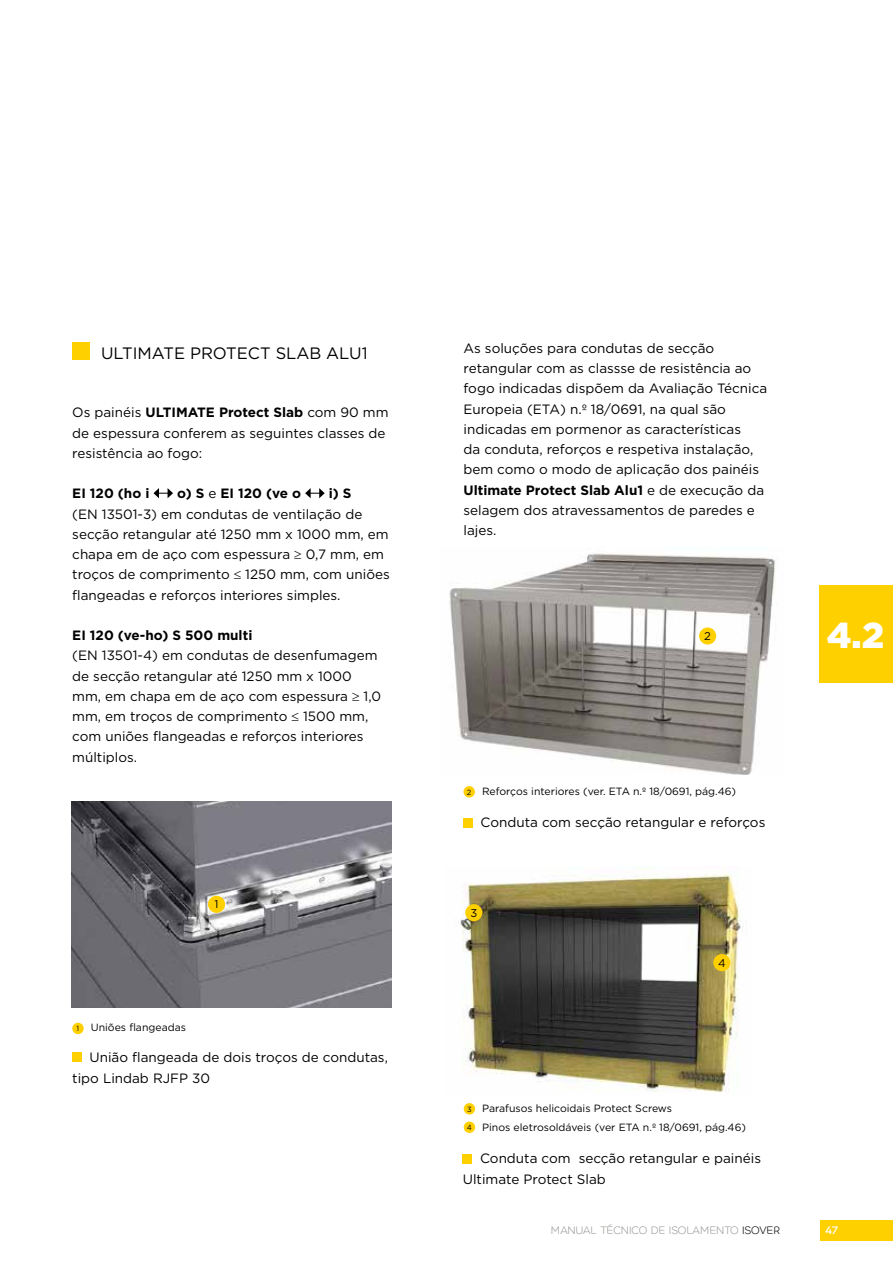
<style>
.page{position:relative;width:893px;height:1263px;background:#fff}
.page>*{position:absolute;margin:0;border:0;box-sizing:border-box;transform-origin:0 0}
.t1{font:900 36px "Gotham";color:#fff}
.t2{font:16.5px "Gotham";color:#000}
.t3{font:13.5px/20.2px "Gotham";color:#000}
.t4{font:700 13.5px "Gotham";color:#000}
.t5{font:300 12px "Weber";letter-spacing:-.015em;color:#9a9998}
.t6{font:12px "Weber";color:#fff}
.t7{font:11.25px "Gotham";color:#000}
.t8{font:10.5px/19.2px "Gotham";color:#000}
.t9{font:7.5px "Gotham";color:#000}
.s1{font-weight:700}
.s2{font-weight:400}
.s3{font-size:7.5px}
.s4{color:#000}
</style>
<div class="page">
<div style="left:821px;top:1220px;width:72px;height:20px;background:#ffd000"></div>
<div style="left:819px;top:585px;width:74px;height:97px;background:#ffd000"></div>
<div style="left:72px;top:342px;width:17px;height:17px;background:#ffd000"></div>
<svg style="left:153px;top:488px;width:20px;height:10px"></svg>
<svg style="left:305px;top:488px;width:20px;height:10px"></svg>
<div style="left:464px;top:1103px;width:11px;height:11px;background:#ffd000;border-radius:50%"></div>
<div style="left:464px;top:1121px;width:11px;height:12px;background:#ffd000;border-radius:50%"></div>
<img style="left:71px;top:801px;width:320px;height:206px">
<div style="left:72px;top:1052px;width:9px;height:10px;background:#ffd000"></div>
<div style="left:208px;top:896px;width:17px;height:17px;background:#ffd000;border-radius:50%"></div>
<img style="left:460px;top:868px;width:283px;height:224px">
<div style="left:463px;top:1154px;width:9px;height:9px;background:#ffd000"></div>
<div style="left:465px;top:904px;width:17px;height:17px;background:#ffd000;border-radius:50%"></div>
<img style="left:449px;top:553px;width:326px;height:221px">
<div style="left:463px;top:818px;width:9px;height:9px;background:#ffd000"></div>
<div style="left:699px;top:627px;width:17px;height:17px;background:#ffd000;border-radius:50%"></div>
<div style="left:713px;top:954px;width:17px;height:17px;background:#ffd000;border-radius:50%"></div>
<div style="left:72px;top:1023px;width:12px;height:11px;background:#ffd000;border-radius:50%"></div>
<div style="left:463px;top:786px;width:12px;height:11px;background:#ffd000;border-radius:50%"></div>
<p class="t2" style="left:101px;top:343px;width:268px">ULTIMATE PROTECT SLAB ALU1</p>
<p class="t3" style="left:72px;top:402px;width:318px">Os painéis <span class="s1">ULTIMATE Protect Slab</span> com 90 mm de espessura conferem as seguintes classes de resistência ao fogo:</p>
<p class="t4" style="left:72px;top:485px;width:79px">EI 120 (ho i</p>
<p class="t4" style="left:177px;top:485px;width:125px">o) S <span class="s2">e</span> EI 120 (ve o</p>
<p class="t4" style="left:329px;top:485px;width:24px">i) S</p>
<p class="t3" style="left:72px;top:503px;width:319px">(EN 13501-3) em condutas de ventilação de secção retangular até 1250 mm x 1000 mm, em chapa em de aço com espessura ≥ 0,7 mm, em troços de comprimento ≤ 1250 mm, com uniões flangeadas e reforços interiores simples.</p>
<p class="t4" style="left:72px;top:626px;width:182px">EI 120 (ve-ho) S 500 multi</p>
<p class="t3" style="left:72px;top:645px;width:310px">(EN 13501-4) em condutas de desenfumagem de secção retangular até 1250 mm x 1000 mm, em chapa em de aço com espessura ≥ 1,0 mm, em troços de comprimento ≤ 1500 mm, com uniões flangeadas e reforços interiores múltiplos.</p>
<p class="t7" style="left:215px;top:897px;width:6px">1</p>
<p class="t8" style="left:77px;top:1017px;width:111px"><span class="s3">1</span> Uniões flangeadas</p>
<p class="t3" style="left:72px;top:1046px;width:317px;line-height:21px;text-indent:17px">União flangeada de dois troços de condutas, tipo Lindab RJFP 30</p>
<p class="t3" style="left:463px;top:338px;width:305px">As soluções para condutas de secção retangular com as classse de resistência ao fogo indicadas dispõem da Avaliação Técnica Europeia (ETA) n.º 18/0691, na qual são indicadas em pormenor as características<br>da conduta, reforços e respetiva instalação, bem como o modo de aplicação dos painéis <span class="s1">Ultimate Protect Slab Alu1</span> e de execução da selagem dos atravessamentos de paredes e lajes.</p>
<p class="t7" style="left:704px;top:629px;width:8px">2</p>
<h1 class="t1" style="left:827px;top:611px;width:59px">4.2</h1>
<p class="t8" style="left:467px;top:781px;width:271px"><span class="s3">2</span> Reforços interiores (ver. ETA n.º 18/0691, pág.46)</p>
<p class="t3" style="left:480px;top:812px;width:286px">Conduta com secção retangular e reforços</p>
<p class="t7" style="left:470px;top:905px;width:8px">3</p>
<p class="t7" style="left:718px;top:955px;width:9px">4</p>
<p class="t9" style="left:467px;top:1104px;width:6px">3</p>
<p class="t9" style="left:467px;top:1122px;width:7px">4</p>
<p class="t8" style="left:482px;top:1098px;width:265px">Parafusos helicoidais Protect Screws<br>Pinos eletrosoldáveis (ver ETA n.º 18/0691, pág.46)</p>
<p class="t3" style="left:463px;top:1148px;width:300px;line-height:21px;text-indent:17px">Conduta com secção retangular e painéis<br>Ultimate Protect Slab</p>
<p class="t5" style="left:551px;top:1223px;width:231px">MANUAL TÉCNICO DE ISOLAMENTO <span class="s4">ISOVER</span></p>
<p class="t6" style="left:826px;top:1223px;width:14px">47</p>
</div>
